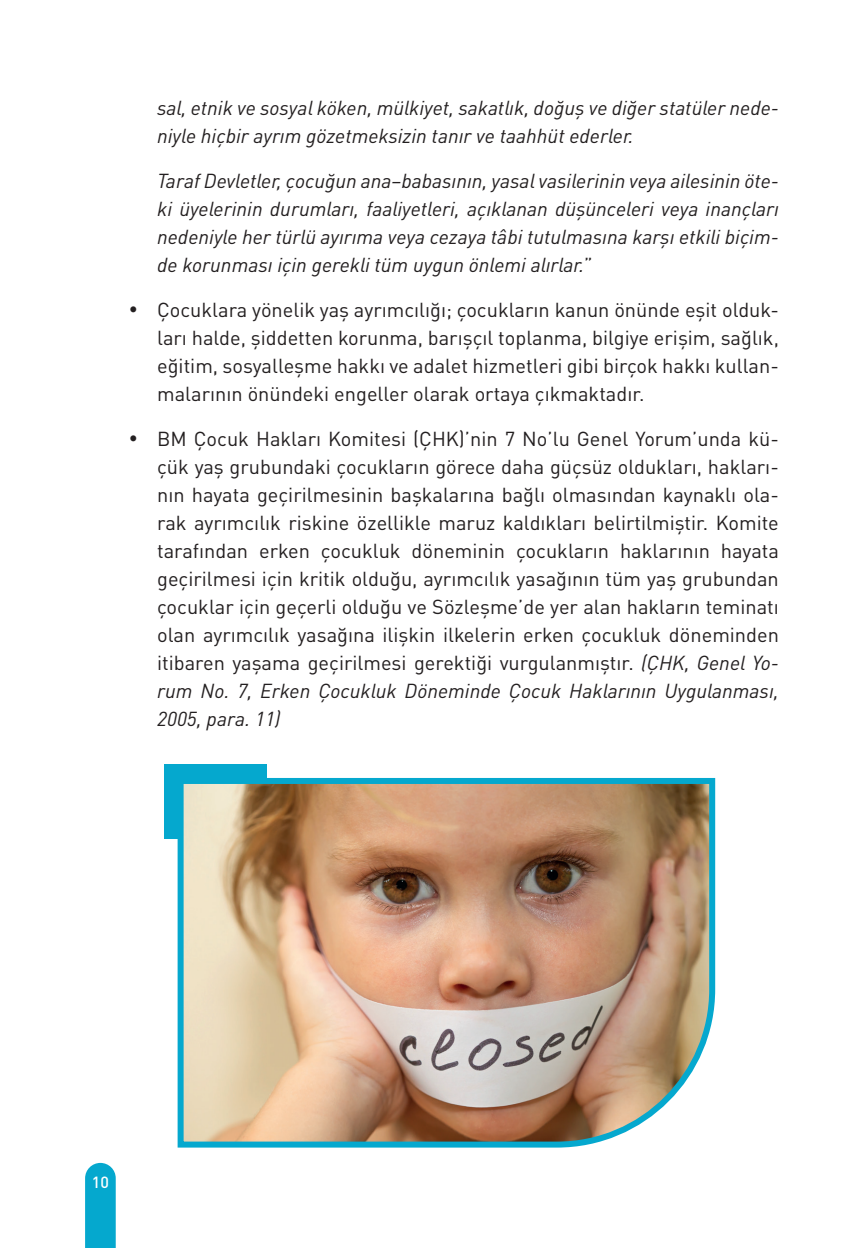
<style>
.page{position:relative;width:851px;height:1248px;background:#fff}
.page>*{position:absolute;margin:0;border:0;box-sizing:border-box;transform-origin:0 0}
.t1{font:20px/28px "DIN Pro";color:#231f20;text-align:justify}
.t2{font:italic 20px/28px "DIN Pro";color:#231f20}
.t3{font:500 16px "DIN Pro";color:#fff}
.s1{font-style:normal}
.s2{font-style:italic}
</style>
<div class="page">
<div style="left:164px;top:764px;width:103px;height:74px;background:#05a8ce"></div>
<img style="left:174px;top:778px;width:542px;height:370px">
<svg style="left:85px;top:1162px;width:31px;height:85px;background:#14add0"></svg>
<p class="t2" style="left:157px;top:91px;width:623px">sal, etnik ve sosyal köken, mülkiyet, sakatlık, doğuş ve diğer statüler nede&shy;niyle hiçbir ayrım gözetmeksizin tanır ve taahhüt ederler.</p>
<p class="t2" style="left:157px;top:164px;width:623px;text-align:justify">Taraf Devletler, çocuğun ana–babasının, yasal vasilerinin veya ailesinin öte&shy;ki üyelerinin durumları, faaliyetleri, açıklanan düşünceleri veya inançları nedeniyle her türlü ayırıma veya cezaya tâbi tutulmasına karşı etkili biçim&shy;de korunması için gerekli tüm uygun önlemi alırlar.<span class="s1">”</span></p>
<p class="t1" style="left:157px;top:293px;width:623px;text-indent:-28px">• Çocuklara yönelik yaş ayrımcılığı; çocukların kanun önünde eşit olduk&shy;ları halde, şiddetten korunma, barışçıl toplanma, bilgiye erişim, sağlık, eğitim, sosyalleşme hakkı ve adalet hizmetleri gibi birçok hakkı kullan&shy;malarının önündeki engeller olarak ortaya çıkmaktadır.</p>
<p class="t1" style="left:157px;top:422px;width:623px;text-indent:-28px">• BM Çocuk Hakları Komitesi (ÇHK)’nin 7 No’lu Genel Yorum’unda kü&shy;çük yaş grubundaki çocukların görece daha güçsüz oldukları, hakları&shy;nın hayata geçirilmesinin başkalarına bağlı olmasından kaynaklı ola&shy;rak ayrımcılık riskine özellikle maruz kaldıkları belirtilmiştir. Komite tarafından erken çocukluk döneminin çocukların haklarının hayata geçirilmesi için kritik olduğu, ayrımcılık yasağının tüm yaş grubundan çocuklar için geçerli olduğu ve Sözleşme’de yer alan hakların teminatı olan ayrımcılık yasağına ilişkin ilkelerin erken çocukluk döneminden itibaren yaşama geçirilmesi gerektiği vurgulanmıştır. <span class="s2">(ÇHK, Genel Yo&shy;rum No. 7, Erken Çocukluk Döneminde Çocuk Haklarının Uygulanması, 2005, para. 11)</span></p>
<p class="t3" style="left:92px;top:1169px;width:19px">10</p>
</div>
